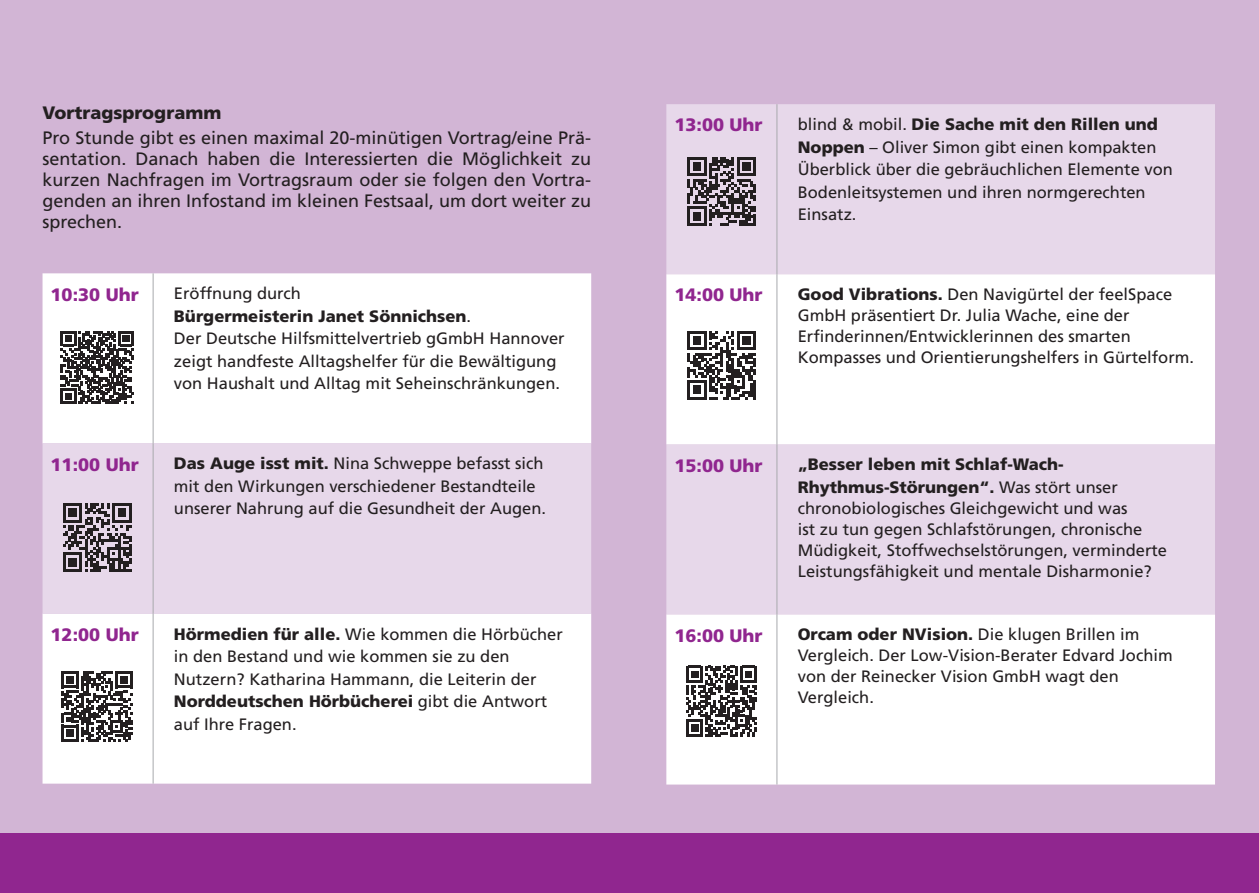
<style>
.page{position:relative;width:1259px;height:893px;background:#d2b5d5}
.page>*{position:absolute;margin:0;border:0;box-sizing:border-box;transform-origin:0 0}
.t1{font:18px/21px "Frutiger";color:#231f20;text-align:justify}
.t2{font:900 18px "Frutiger";color:#90268f}
.t3{font:900 18px "Frutiger";color:#231f20}
.t4{font:16.5px/22.5px "Frutiger";color:#231f20}
.t5{font:900 16.5px/22.5px "Frutiger";color:#231f20}
.s1{font-weight:900}
.s2{font-weight:400}
</style>
<div class="page">
<div style="left:43px;top:273px;width:548px;height:511px;background:#fff"></div>
<div style="left:43px;top:443px;width:548px;height:170px;background:#e7d8ea"></div>
<hr style="left:153px;top:273px;width:1px;height:170px;background:#a8a9ad">
<hr style="left:153px;top:443px;width:1px;height:170px;background:#a8a9ad">
<hr style="left:153px;top:613px;width:1px;height:171px;background:#a8a9ad">
<div style="left:666px;top:104px;width:549px;height:170px;background:#e7d8ea"></div>
<svg style="left:666px;top:274px;width:549px;height:510px;background:#f6f1f7"></svg>
<hr style="left:776px;top:104px;width:1px;height:170px;background:#a8a9ad">
<hr style="left:776px;top:274px;width:1px;height:170px;background:#a8a9ad">
<hr style="left:776px;top:444px;width:1px;height:170px;background:#a8a9ad">
<hr style="left:776px;top:614px;width:1px;height:170px;background:#a8a9ad">
<svg style="left:61px;top:331px;width:73px;height:73px;background:#6c6a6a"></svg>
<svg style="left:687px;top:157px;width:69px;height:69px;background:#736a72"></svg>
<svg style="left:687px;top:331px;width:69px;height:69px;background:#7c7a7a"></svg>
<svg style="left:686px;top:666px;width:71px;height:71px;background:#797677"></svg>
<svg style="left:63px;top:503px;width:68px;height:69px;background:#776e76"></svg>
<svg style="left:62px;top:671px;width:71px;height:71px;background:#767374"></svg>
<div style="left:0;top:833px;width:1259px;height:60px;background:#90268f"></div>
<p class="t3" style="left:43px;top:101px;width:180px">Vortragsprogramm</p>
<p class="t1" style="left:43px;top:127px;width:550px">Pro Stunde gibt es einen maximal 20-minütigen Vortrag/eine Prä&shy;sentation. Danach haben die Interessierten die Möglichkeit zu kurzen Nachfragen im Vortragsraum oder sie folgen den Vortra&shy;genden an ihren Infostand im kleinen Festsaal, um dort weiter zu sprechen.</p>
<p class="t2" style="left:51px;top:283px;width:90px">10:30 Uhr</p>
<p class="t4" style="left:174px;top:282px;width:392px">Eröffnung durch<br><span class="s1">Bürgermeisterin Janet Sönnichsen</span>.<br>Der Deutsche Hilfsmittelvertrieb gGmbH Hannover zeigt handfeste Alltagshelfer für die Bewältigung von Haushalt und Alltag mit Seheinschränkungen.</p>
<p class="t2" style="left:51px;top:453px;width:90px">11:00 Uhr</p>
<p class="t4" style="left:174px;top:452px;width:373px"><span class="s1">Das Auge isst mit.</span> Nina Schweppe befasst sich mit den Wirkungen verschiedener Bestandteile unserer Nahrung auf die Gesundheit der Augen.</p>
<p class="t2" style="left:51px;top:623px;width:90px">12:00 Uhr</p>
<p class="t4" style="left:174px;top:622px;width:390px"><span class="s1">Hörmedien für alle.</span> Wie kommen die Hörbücher in den Bestand und wie kommen sie zu den Nutzern? Katharina Hammann, die Leiterin der <span class="s1">Norddeutschen Hörbücherei</span> gibt die Antwort auf Ihre Fragen.</p>
<p class="t2" style="left:674px;top:114px;width:90px">13:00 Uhr</p>
<p class="t4" style="left:798px;top:113px;width:376px">blind &amp; mobil. <span class="s1">Die Sache mit den Rillen und Noppen</span> – Oliver Simon gibt einen kompakten Überblick über die gebräuchlichen Elemente von Bodenleitsystemen und ihren normgerechten Einsatz.</p>
<p class="t2" style="left:674px;top:284px;width:90px">14:00 Uhr</p>
<p class="t4" style="left:798px;top:284px;width:398px;line-height:21px"><span class="s1">Good Vibrations.</span> Den Navigürtel der feelSpace GmbH präsentiert Dr. Julia Wache, eine der Erfinderinnen/Entwicklerinnen des smarten Kompasses und Orientierungshelfers in Gürtelform.</p>
<p class="t2" style="left:674px;top:454px;width:90px">15:00 Uhr</p>
<p class="t5" style="left:798px;top:453px;width:321px">„Besser leben mit Schlaf-Wach-<br>Rhythmus-Störungen“. <span class="s2">Was stört unser</span></p>
<p class="t4" style="left:798px;top:497px;width:371px;line-height:21px">chronobiologisches Gleichgewicht und was<br>ist zu tun gegen Schlafstörungen, chronische Müdigkeit, Stoffwechselstörungen, verminderte Leistungsfähigkeit und mentale Disharmonie?</p>
<p class="t2" style="left:674px;top:624px;width:90px">16:00 Uhr</p>
<p class="t4" style="left:798px;top:624px;width:376px;line-height:21px"><span class="s1">Orcam oder NVision.</span> Die klugen Brillen im Vergleich. Der Low-Vision-Berater Edvard Jochim von der Reinecker Vision GmbH wagt den Vergleich.</p>
</div>
